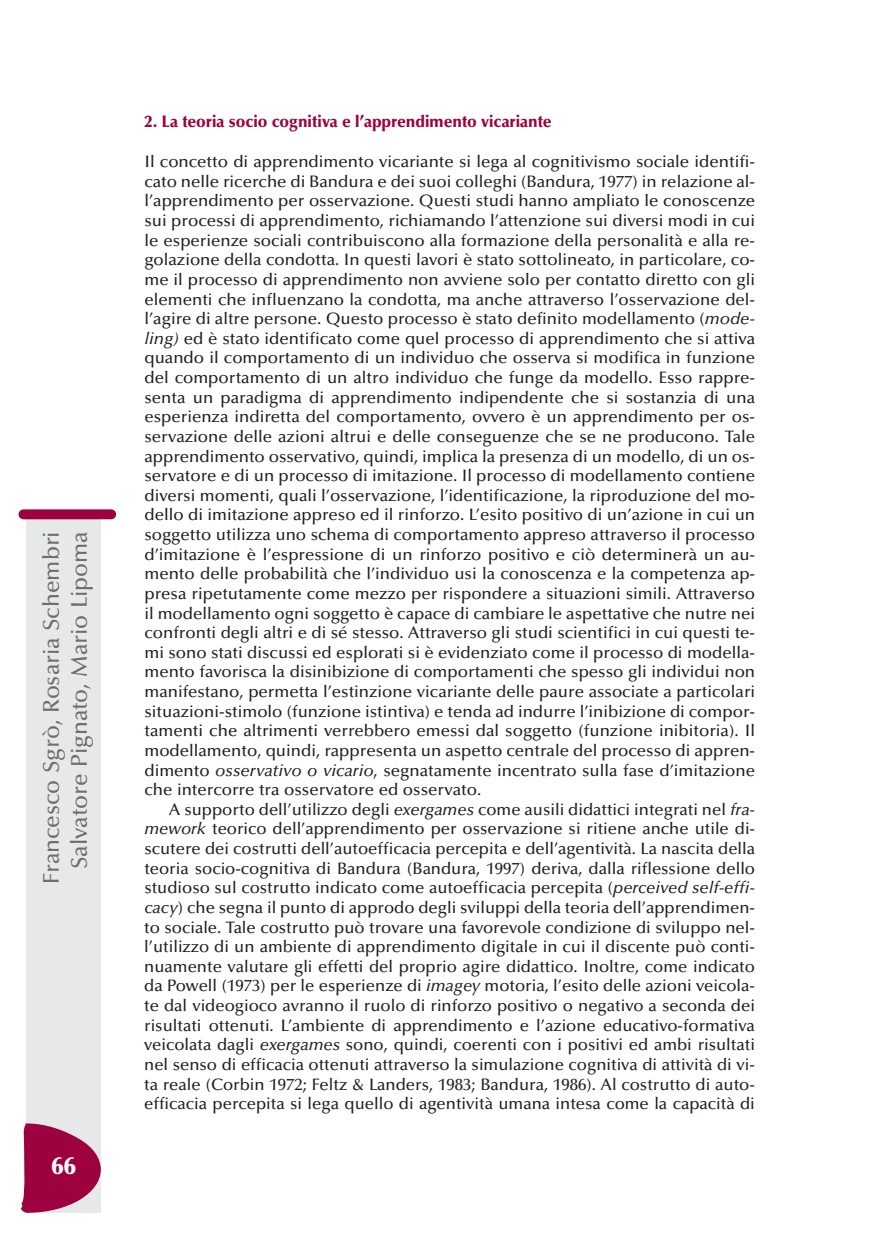
<style>
.page{position:relative;width:869px;height:1241px;background:#fff}
.page>*{position:absolute;margin:0;border:0;box-sizing:border-box;transform-origin:0 0}
.t1{font:900 24.5px "Optima";color:#fff}
.t2{font:500 22.75px/28px "Optima";color:#6c6d70;text-align:right}
.t3{font:500 16.62px/19.6px "Optima";color:#231f20;text-align:justify}
.t4{font:900 16.62px "Optima";color:#9d0140;scale:.95 1}
.s1{font-style:italic}
</style>
<div class="page">
<div style="left:27px;top:517px;width:74px;height:695px;background:#e7e8e9"></div>
<div style="left:19px;top:509px;width:97px;height:10px;background:#9d0140;border-radius:5px"></div>
<svg style="left:21px;top:1122px;width:80px;height:90px"></svg>
<h2 class="t2" style="left:39px;top:883px;width:354px;rotate:-90deg">Francesco Sgrò, Rosaria Schembri<br>Salvatore Pignato, Mario Lipoma</h2>
<h1 class="t1" style="left:52px;top:1155px;width:26px">66</h1>
<p class="t4" style="left:144px;top:115px;width:430px">2. La teoria socio cognitiva e l’apprendimento vicariante</p>
<p class="t3" style="left:144px;top:153px;width:612px">Il concetto di apprendimento vicariante si lega al cognitivismo sociale identifi&shy;cato nelle ricerche di Bandura e dei suoi colleghi (Bandura, 1977) in relazione al&shy;l’apprendimento per osservazione. Questi studi hanno ampliato le conoscenze sui processi di apprendimento, richiamando l’attenzione sui diversi modi in cui le esperienze sociali contribuiscono alla formazione della personalità e alla re&shy;golazione della condotta. In questi lavori è stato sottolineato, in particolare, co&shy;me il processo di apprendimento non avviene solo per contatto diretto con gli elementi che influenzano la condotta, ma anche attraverso l’osservazione del&shy;l’agire di altre persone. Questo processo è stato definito modellamento (<span class="s1">mode&shy;ling)</span> ed è stato identificato come quel processo di apprendimento che si attiva quando il comportamento di un individuo che osserva si modifica in funzione del comportamento di un altro individuo che funge da modello. Esso rappre&shy;senta un paradigma di apprendimento indipendente che si sostanzia di una esperienza indiretta del comportamento, ovvero è un apprendimento per os&shy;servazione delle azioni altrui e delle conseguenze che se ne producono. Tale apprendimento osservativo, quindi, implica la presenza di un modello, di un os&shy;servatore e di un processo di imitazione. Il processo di modellamento contiene diversi momenti, quali l’osservazione, l’identificazione, la riproduzione del mo&shy;dello di imitazione appreso ed il rinforzo. L’esito positivo di un’azione in cui un soggetto utilizza uno schema di comportamento appreso attraverso il processo d’imitazione è l’espressione di un rinforzo positivo e ciò determinerà un au&shy;mento delle probabilità che l’individuo usi la conoscenza e la competenza ap&shy;presa ripetutamente come mezzo per rispondere a situazioni simili. Attraverso il modellamento ogni soggetto è capace di cambiare le aspettative che nutre nei confronti degli altri e di sé stesso. Attraverso gli studi scientifici in cui questi te&shy;mi sono stati discussi ed esplorati si è evidenziato come il processo di modella&shy;mento favorisca la disinibizione di comportamenti che spesso gli individui non manifestano, permetta l’estinzione vicariante delle paure associate a particolari situazioni-stimolo (funzione istintiva) e tenda ad indurre l’inibizione di compor&shy;tamenti che altrimenti verrebbero emessi dal soggetto (funzione inibitoria). Il modellamento, quindi, rappresenta un aspetto centrale del processo di appren&shy;dimento <span class="s1">osservativo o vicario</span>, segnatamente incentrato sulla fase d’imitazione che intercorre tra osservatore ed osservato.</p>
<p class="t3" style="left:144px;top:801px;width:612px;text-indent:25px">A supporto dell’utilizzo degli <span class="s1">exergames</span> come ausili didattici integrati nel <span class="s1">fra&shy;mework</span> teorico dell’apprendimento per osservazione si ritiene anche utile di&shy;scutere dei costrutti dell’autoefficacia percepita e dell’agentività. La nascita della teoria socio-cognitiva di Bandura (Bandura, 1997) deriva, dalla riflessione dello studioso sul costrutto indicato come autoefficacia percepita (<span class="s1">perceived self-effi&shy;cacy</span>) che segna il punto di approdo degli sviluppi della teoria dell’apprendimen&shy;to sociale. Tale costrutto può trovare una favorevole condizione di sviluppo nel&shy;l’utilizzo di un ambiente di apprendimento digitale in cui il discente può conti&shy;nuamente valutare gli effetti del proprio agire didattico. Inoltre, come indicato da Powell (1973) per le esperienze di <span class="s1">imagey</span> motoria, l’esito delle azioni veicola&shy;te dal videogioco avranno il ruolo di rinforzo positivo o negativo a seconda dei risultati ottenuti. L’ambiente di apprendimento e l’azione educativo-formativa veicolata dagli <span class="s1">exergames</span> sono, quindi, coerenti con i positivi ed ambi risultati nel senso di efficacia ottenuti attraverso la simulazione cognitiva di attività di vi&shy;ta reale (Corbin 1972; Feltz &amp; Landers, 1983; Bandura, 1986). Al costrutto di auto&shy;efficacia percepita si lega quello di agentività umana intesa come la capacità di</p>
</div>
